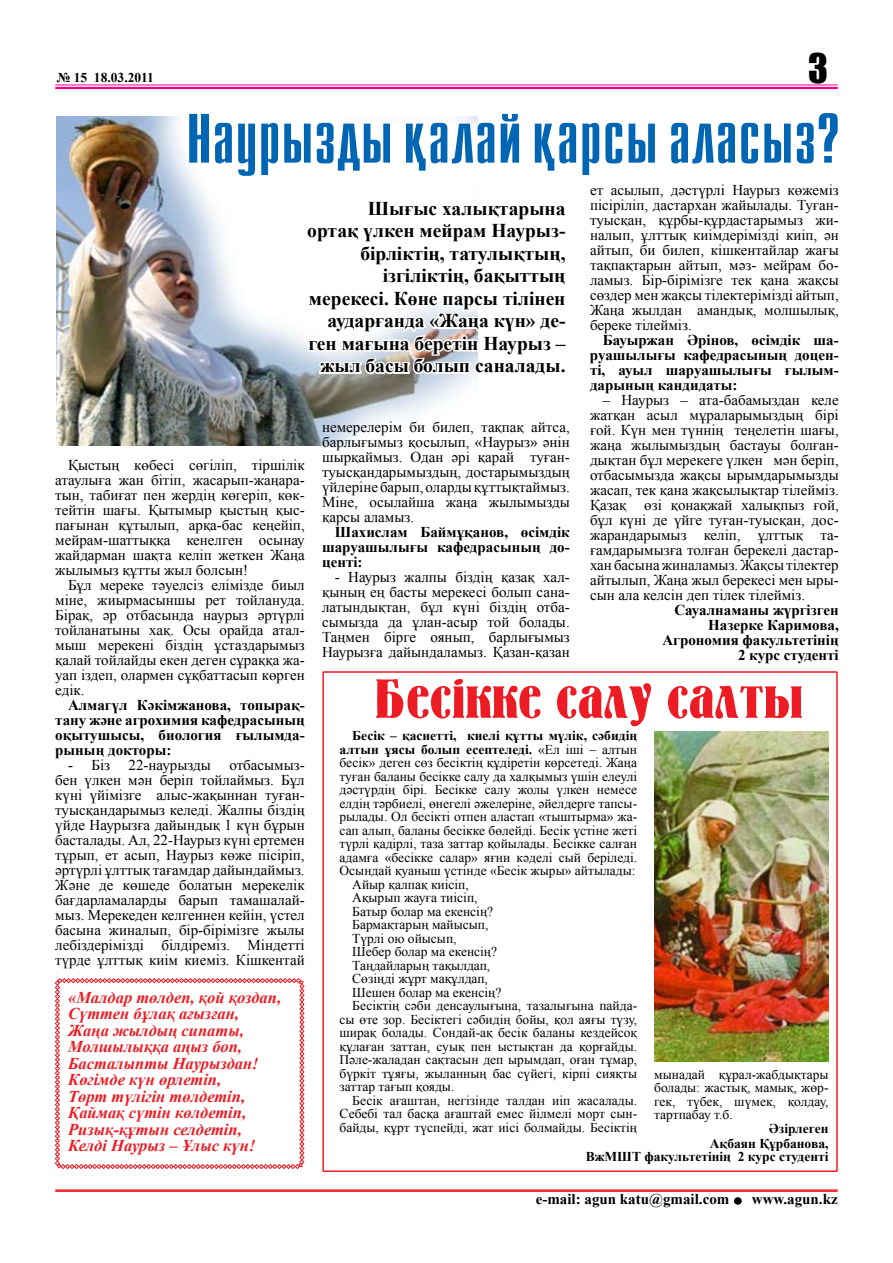
<style>
.page{position:relative;width:893px;height:1263px;background:#fff}
.page>*{position:absolute;margin:0;border:0;box-sizing:border-box;transform-origin:0 0}
.t1{font:37.5px "Impact";color:#000}
.t2{font:700 19.5px/22.5px "Times New Roman";color:#000;text-align:right}
.t3{font:italic 700 16.5px/16.5px "Times New Roman";color:#ed1c24}
.t4{font:15px/15px "Times New Roman";color:#000;text-align:justify}
.t5{font:700 15px/15px "Times New Roman";color:#000;text-align:justify}
.t6{font:13.5px/13.5px "Times New Roman";color:#000;text-align:justify}
.t7{font:700 13.5px/13.5px "Times New Roman";color:#000;text-align:right}
.s1{font-weight:400}
</style>
<div class="page">
<img style="left:56px;top:116px;width:363px;height:329px">
<hr style="left:55px;top:1189px;width:783px;height:2px;background:#ed1c24">
<hr style="left:55px;top:1191px;width:783px;height:1px;background:#ed1c24">
<div style="left:734px;top:1197px;width:8px;height:8px;background:#000;border-radius:50%"></div>
<hr style="left:55px;top:85px;width:783px;height:1px;background:#ec008c">
<hr style="left:55px;top:87px;width:783px;height:2px;background:#ec008c">
<div style="left:322px;top:671px;width:516px;height:501px;background:#fff;border:2px solid #ed1c24"></div>
<img style="left:654px;top:731px;width:174px;height:330px">
<svg style="left:376px;top:679px;width:426px;height:47px"></svg>
<svg style="left:189px;top:113px;width:649px;height:63px"></svg>
<svg style="left:305px;top:198px;width:173px;height:213px"></svg>
<svg style="left:55px;top:978px;width:249px;height:191px"></svg>
<p class="t7" style="left:57px;top:70px;width:99px">№ 15 18.03.2011</p>
<h1 class="t1" style="left:808px;top:39px;width:21px">3</h1>
<p class="t4" style="left:590px;top:182px;width:250px">ет асылып, дәстүрлі Наурыз көжеміз пісіріліп, дастархан жайылады. Туған&shy;туысқан, құрбы-құрдастарымыз жи&shy;налып, ұлттық киімдерімізді киіп, ән айтып, би билеп, кішкентайлар жағы тақпақтарын айтып, мәз- мейрам бо&shy;ламыз. Бір-бірімізге тек қана жақсы сөздер мен жақсы тілектерімізді айтып, Жаңа жылдан амандық, молшылық, береке тілейміз.</p>
<p class="t5" style="left:590px;top:332px;width:250px;text-indent:13px">Бауыржан Әрінов, өсімдік ша&shy;руашылығы кафедрасының доцен&shy;ті, ауыл шаруашылығы ғылым&shy;дарының кандидаты:</p>
<p class="t4" style="left:590px;top:392px;width:250px;text-indent:13px">– Наурыз – ата-бабамыздан келе жатқан асыл мұраларымыздың бірі ғой. Күн мен түннің теңелетін шағы, жаңа жылымыздың бастауы болған&shy;дықтан бұл мерекеге үлкен мән беріп, отбасымызда жақсы ырымдарымызды жасап, тек қана жақсылықтар тілейміз.<br>Қазақ өзі қонақжай халықпыз ғой, бұл күні де үйге туған-туысқан, дос&shy;жарандарымыз келіп, ұлттық та&shy;ғамдарымызға толған берекелі дастар&shy;хан басына жиналамыз. Жақсы тілектер айтылып, Жаңа жыл берекесі мен ыры&shy;сын ала келсін деп тілек тілейміз.</p>
<p class="t5" style="left:662px;top:602px;width:178px;text-align:right">Сауалнаманы жүргізген<br>Назерке Каримова,<br>Агрономия факультетінің<br>2 курс студенті</p>
<h2 class="t2" style="left:307px;top:197px;width:260px">Шығыс халықтарына<br>ортақ үлкен мейрам Наурыз&shy;бірліктің, татулықтың, ізгіліктің, бақыттың мерекесі. Көне парсы тілінен аударғанда «Жаңа күн» де&shy;ген мағына беретін Наурыз – жыл басы болып саналады.</h2>
<p class="t4" style="left:322px;top:419px;width:249px">немерелерім би билеп, тақпақ айтса, барлығымыз қосылып, «Наурыз» әнін шырқаймыз. Одан әрі қарай туған&shy;туысқандарымыздың, достарымыздың үйлеріне барып, оларды құттықтаймыз.<br>Міне, осылайша жаңа жылымызды қарсы аламыз.</p>
<p class="t5" style="left:322px;top:524px;width:249px;text-indent:13px">Шахислам Баймұқанов, өсімдік шаруашылығы кафедрасының до&shy;центі:</p>
<p class="t4" style="left:322px;top:569px;width:249px;text-indent:13px">- Наурыз жалпы біздің қазақ хал&shy;қының ең басты мерекесі болып сана&shy;латындықтан, бұл күні біздің отба&shy;сымызда да ұлан-асыр той болады.<br>Таңмен бірге оянып, барлығымыз Наурызға дайындаламыз. Қазан-қазан</p>
<p class="t4" style="left:55px;top:457px;width:251px;text-align:left;text-indent:13px">Қыстың көбесі сөгіліп, тіршілік атаулыға жан бітіп, жасарып-жаңара&shy;тын, табиғат пен жердің көгеріп, көк-- тейтін шағы. Қытымыр қыстың қыс&shy;пағынан құтылып, арқа-бас кеңейіп, мейрам-шаттыққа кенелген осынау жайдарман шақта келіп жеткен Жаңа жылымыз құтты жыл болсын!</p>
<p class="t4" style="left:55px;top:577px;width:251px;text-indent:13px">Бұл мереке тәуелсіз елімізде биыл міне, жиырмасыншы рет тойлануда.<br>Бірақ, әр отбасында наурыз әртүрлі тойланатыны хақ. Осы орайда атал&shy;мыш мерекені біздің ұстаздарымыз қалай тойлайды екен деген сұраққа жа&shy;уап іздеп, олармен сұқбаттасып көрген едік.</p>
<p class="t5" style="left:55px;top:697px;width:251px;text-indent:13px">Алмагүл Кәкімжанова, топырақ&shy;тану және агрохимия кафедрасының оқытушысы, биология ғылымда&shy;рының докторы:</p>
<p class="t4" style="left:55px;top:757px;width:251px;text-indent:13px">- Біз 22-наурызды отбасымыз&shy;бен үлкен мән беріп тойлаймыз. Бұл күні үйімізге алыс-жақыннан туған&shy;туысқандарымыз келеді. Жалпы біздің үйде Наурызға дайындық 1 күн бұрын басталады. Ал, 22-Наурыз күні ертемен тұрып, ет асып, Наурыз көже пісіріп, әртүрлі ұлттық тағамдар дайындаймыз.<br>Және де көшеде болатын мерекелік бағдарламаларды барып тамашалай&shy;мыз. Мерекеден келгеннен кейін, үстел басына жиналып, бір-бірімізге жылы лебіздерімізді білдіреміз. Міндетті түрде ұлттық киім киеміз. Кішкентай</p>
<p class="t7" style="left:352px;top:729px;width:286px">Бесік – қасиетті, киелі құтты мүлік, сәбидің</p>
<p class="t7" style="left:339px;top:742px;width:299px">алтын ұясы болып есептеледі. <span class="s1">«Ел іші – алтын</span></p>
<p class="t6" style="left:339px;top:756px;width:299px">бесік» деген сөз бесіктің құдіретін көрсетеді. Жаңа</p>
<p class="t6" style="left:339px;top:769px;width:299px">туған баланы бесікке салу да халқымыз үшін елеулі</p>
<p class="t6" style="left:339px;top:783px;width:299px">дәстүрдің бірі. Бесікке салу жолы үлкен немесе</p>
<p class="t6" style="left:339px;top:796px;width:299px">елдің тәрбиелі, өнегелі әжелеріне, әйелдерге тапсы-</p>
<p class="t6" style="left:339px;top:810px;width:299px">рылады. Ол бесікті отпен аластап «тыштырма» жа-</p>
<p class="t6" style="left:339px;top:823px;width:299px">сап алып, баланы бесікке бөлейді. Бесік үстіне жеті</p>
<p class="t6" style="left:339px;top:837px;width:299px">түрлі қадірлі, таза заттар қойылады. Бесікке салған</p>
<p class="t6" style="left:339px;top:850px;width:299px">адамға «бесікке салар» яғни кәделі сый беріледі.</p>
<p class="t6" style="left:339px;top:864px;width:298px">Осындай қуаныш үстінде «Бесік жыры» айтылады:</p>
<p class="t6" style="left:352px;top:877px;width:118px">Айыр қалпақ киісіп,</p>
<p class="t6" style="left:352px;top:891px;width:127px">Ақырып жауға тиісіп,</p>
<p class="t6" style="left:352px;top:904px;width:142px">Батыр болар ма екенсің?</p>
<p class="t6" style="left:352px;top:918px;width:138px">Бармақтарың майысып,</p>
<p class="t6" style="left:352px;top:931px;width:106px">Түрлі ою ойысып,</p>
<p class="t6" style="left:352px;top:945px;width:146px">Шебер болар ма екенсің?</p>
<p class="t6" style="left:352px;top:958px;width:140px">Таңдайларың тақылдап,</p>
<p class="t6" style="left:352px;top:972px;width:137px">Сөзіңді жұрт мақұлдап,</p>
<p class="t6" style="left:352px;top:985px;width:151px">Шешен болар ма екенсің?</p>
<p class="t6" style="left:352px;top:999px;width:286px">Бесіктің сәби денсаулығына, тазалығына пайда-</p>
<p class="t6" style="left:339px;top:1012px;width:299px">сы өте зор. Бесіктегі сәбидің бойы, қол аяғы түзу,</p>
<p class="t6" style="left:339px;top:1026px;width:299px">ширақ болады. Сондай-ақ бесік баланы кездейсоқ</p>
<p class="t6" style="left:339px;top:1039px;width:299px">құлаған заттан, суық пен ыстықтан да қорғайды.</p>
<p class="t6" style="left:339px;top:1053px;width:299px">Пәле-жаладан сақтасын деп ырымдап, оған тұмар,</p>
<p class="t6" style="left:339px;top:1066px;width:299px">бүркіт тұяғы, жыланның бас сүйегі, кірпі сияқты</p>
<p class="t6" style="left:339px;top:1080px;width:116px">заттар тағып қояды.</p>
<p class="t6" style="left:352px;top:1093px;width:286px">Бесік ағаштан, негізінде талдан иіп жасалады.</p>
<p class="t6" style="left:339px;top:1107px;width:299px">Себебі тал басқа ағаштай емес йілмелі морт сын-</p>
<p class="t6" style="left:339px;top:1120px;width:299px">байды, құрт түспейді, жат иісі болмайды. Бесіктің</p>
<p class="t3" style="left:68px;top:988px;width:214px">«Малдар төлдеп, қой қоздап,<br>Сүттен бұлақ ағызған,<br>Жаңа жылдың сипаты,<br>Молшылыққа аңыз боп,<br>Басталыпты Наурыздан!<br>Көгімде күн өрлетіп,<br>Төрт түлігін төлдетіп,<br>Қаймақ сүтін көлдетіп,<br>Ризық-құтын селдетіп,<br>Келді Наурыз – Ұлыс күн!</p>
<p class="t6" style="left:654px;top:1067px;width:176px">мынадай құрал-жабдықтары болады: жастық, мамық, жөр&shy;гек, түбек, шүмек, қолдау, тартпабау т.б.</p>
<p class="t7" style="left:769px;top:1121px;width:61px">Әзірлеген</p>
<p class="t7" style="left:586px;top:1136px;width:244px">Ақбаян Құрбанова,<br>ВжМШТ факультетінің 2 курс студенті</p>
<p class="t5" style="left:536px;top:1191px;width:195px">e-mail: agun katu@gmail.com</p>
<p class="t5" style="left:752px;top:1191px;width:87px">www.agun.kz</p>
</div>
